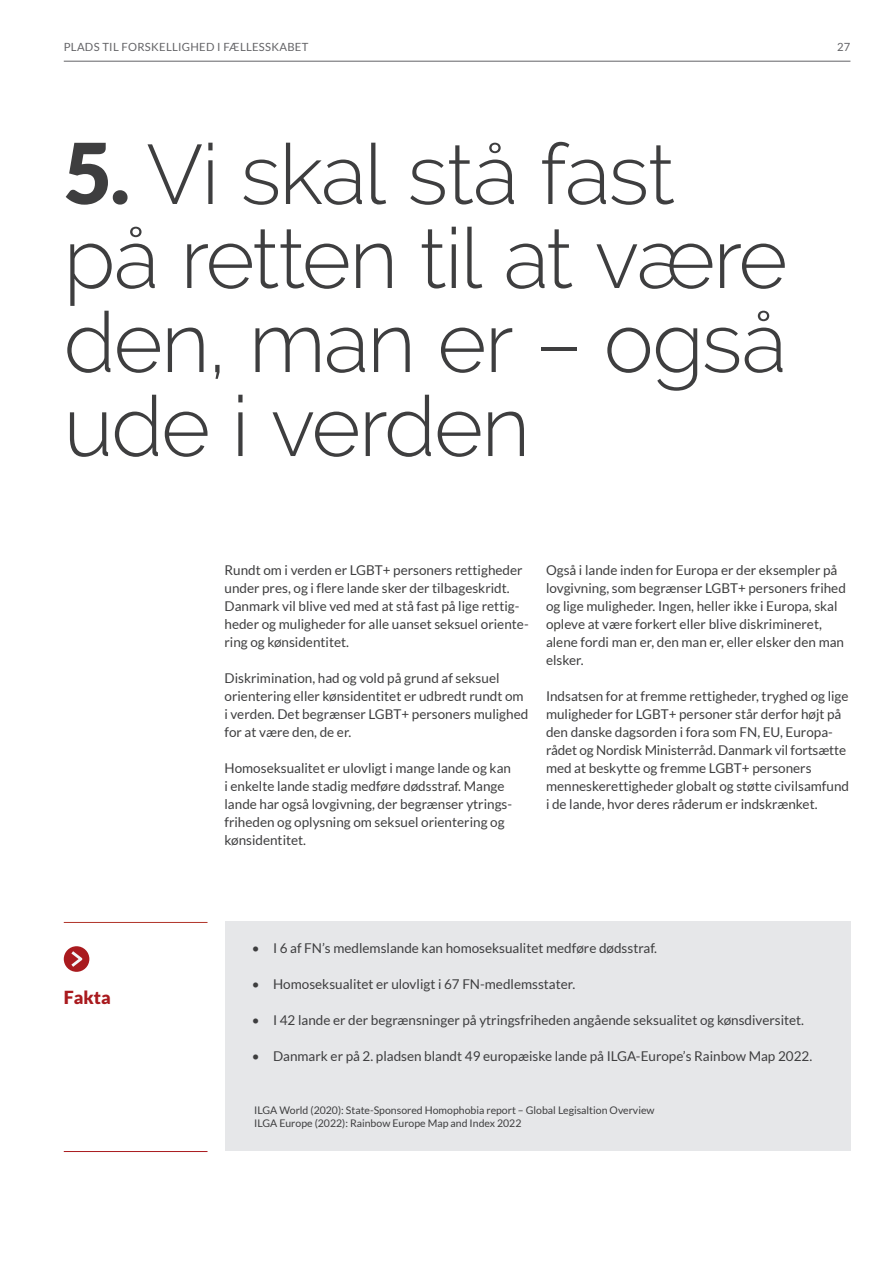
<style>
.page{position:relative;width:893px;height:1263px;background:#fff}
.page>*{position:absolute;margin:0;border:0;box-sizing:border-box;transform-origin:0 0}
.t1{font:300 84px/84px "Raleway";letter-spacing:-.02em;color:#3e3e3f}
.t2{font:900 18px "Lato";color:#a91a1e}
.t3{font:13.5px/18px "Lato";color:#3e3e3f}
.t4{font:11.25px "Lato";letter-spacing:.025em;color:#636366}
.t5{font:10.5px "Lato";color:#3e3e3f}
.s1{font-family:"Lato";font-weight:900}
</style>
<div class="page">
<hr style="left:64px;top:922px;width:143px;height:1px;background:#b03329">
<div style="left:64px;top:946px;width:25px;height:26px;background:#a91a1e;border-radius:50%"></div>
<svg style="left:71px;top:951px;width:11px;height:16px"></svg>
<hr style="left:64px;top:1151px;width:143px;height:1px;background:#a91a1e">
<div style="left:225px;top:921px;width:625px;height:230px;background:#e6e7e9"></div>
<hr style="left:64px;top:61px;width:786px;height:1px;background:#636366">
<p class="t4" style="left:64px;top:41px;width:246px">PLADS TIL FORSKELLIGHED I FÆLLESSKABET</p>
<p class="t4" style="left:837px;top:41px;width:15px">27</p>
<h1 class="t1" style="left:64px;top:132px;width:725px"><span class="s1">5.</span> Vi skal stå fast på retten til at være den, man er – også ude i verden</h1>
<p class="t2" style="left:64px;top:987px;width:48px">Fakta</p>
<p class="t3" style="left:225px;top:561px;width:306px">Rundt om i verden er LGBT+ personers rettigheder under pres, og i flere lande sker der tilbageskridt.<br>Danmark vil blive ved med at stå fast på lige rettig&shy;heder og muligheder for alle uanset seksuel oriente&shy;ring og kønsidentitet.</p>
<p class="t3" style="left:225px;top:669px;width:305px">Diskrimination, had og vold på grund af seksuel orientering eller kønsidentitet er udbredt rundt om i verden. Det begrænser LGBT+ personers mulighed for at være den, de er.</p>
<p class="t3" style="left:225px;top:759px;width:289px">Homoseksualitet er ulovligt i mange lande og kan i enkelte lande stadig medføre dødsstraf. Mange lande har også lovgivning, der begrænser ytrings&shy;friheden og oplysning om seksuel orientering og kønsidentitet.</p>
<p class="t3" style="left:546px;top:561px;width:301px">Også i lande inden for Europa er der eksempler på lovgivning, som begrænser LGBT+ personers frihed og lige muligheder. Ingen, heller ikke i Europa, skal opleve at være forkert eller blive diskrimineret, alene fordi man er, den man er, eller elsker den man elsker.</p>
<p class="t3" style="left:546px;top:687px;width:305px">Indsatsen for at fremme rettigheder, tryghed og lige muligheder for LGBT+ personer står derfor højt på den danske dagsorden i fora som FN, EU, Europa&shy;rådet og Nordisk Ministerråd. Danmark vil fortsætte med at beskytte og fremme LGBT+ personers menneskerettigheder globalt og støtte civilsamfund i de lande, hvor deres råderum er indskrænket.</p>
<p class="t3" style="left:252px;top:939px;width:407px">• I 6 af FN’s medlemslande kan homoseksualitet medføre dødsstraf.</p>
<p class="t3" style="left:252px;top:975px;width:325px">• Homoseksualitet er ulovligt i 67 FN-medlemsstater.</p>
<p class="t3" style="left:252px;top:1011px;width:554px">• I 42 lande er der begrænsninger på ytringsfriheden angående seksualitet og kønsdiversitet.</p>
<p class="t3" style="left:252px;top:1047px;width:562px">• Danmark er på 2. pladsen blandt 49 europæiske lande på ILGA-Europe’s Rainbow Map 2022.</p>
<p class="t5" style="left:254px;top:1104px;width:402px">ILGA World (2020): State-Sponsored Homophobia report – Global Legisaltion Overview</p>
<p class="t5" style="left:254px;top:1117px;width:269px">ILGA Europe (2022): Rainbow Europe Map and Index 2022</p>
</div>
